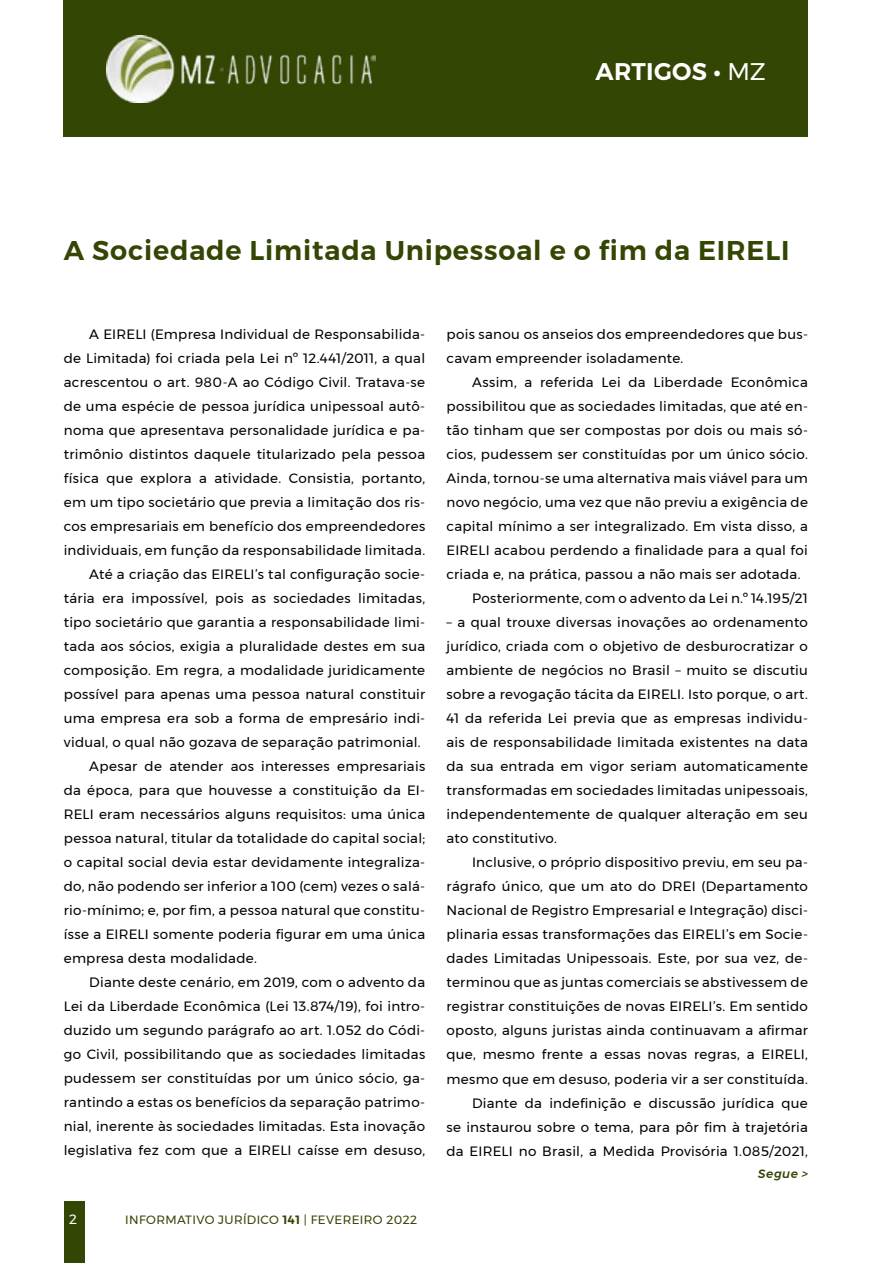
<style>
.page{position:relative;width:893px;height:1263px;background:#fff}
.page>*{position:absolute;margin:0;border:0;box-sizing:border-box;transform-origin:0 0}
.t1{font:600 27px "Montserrat";letter-spacing:.03em;color:#344603}
.t2{font:600 24px "Montserrat";letter-spacing:.01em;color:#fff}
.t3{font:13.5px/24px "Montserrat";letter-spacing:.02em;color:#000}
.t4{font:13.5px "Montserrat";color:#fff}
.t5{font:12px "Montserrat";letter-spacing:.03em;color:#344603}
.t6{font:italic 500 12px "Montserrat";letter-spacing:.04em;color:#344603}
.s1{font-weight:400}
.s2{font-weight:600}
</style>
<div class="page">
<div style="left:64px;top:1201px;width:21px;height:62px;background:#344603"></div>
<div style="left:64px;top:0;width:744px;height:136px;background:#344603"></div>
<img style="left:106px;top:36px;width:269px;height:67px">
<h2 class="t2" style="left:596px;top:53px;width:172px">ARTIGOS • <span class="s1">MZ</span></h2>
<h1 class="t1" style="left:64px;top:229px;width:727px">A Sociedade Limitada Unipessoal e o fim da EIRELI</h1>
<p class="t3" style="left:89px;top:322px;width:337px">A EIRELI (Empresa Individual de Responsabilida-</p>
<p class="t3" style="left:64px;top:346px;width:363px">de Limitada) foi criada pela Lei nº 12.441/2011, a qual</p>
<p class="t3" style="left:64px;top:370px;width:363px">acrescentou o art. 980-A ao Código Civil. Tratava-se</p>
<p class="t3" style="left:64px;top:394px;width:363px">de uma espécie de pessoa jurídica unipessoal autô-</p>
<p class="t3" style="left:64px;top:418px;width:363px">noma que apresentava personalidade jurídica e pa-</p>
<p class="t3" style="left:64px;top:442px;width:363px">trimônio distintos daquele titularizado pela pessoa</p>
<p class="t3" style="left:64px;top:466px;width:363px">física que explora a atividade. Consistia, portanto,</p>
<p class="t3" style="left:64px;top:490px;width:363px">em um tipo societário que previa a limitação dos ris-</p>
<p class="t3" style="left:64px;top:514px;width:363px">cos empresariais em benefício dos empreendedores</p>
<p class="t3" style="left:64px;top:538px;width:363px">individuais, em função da responsabilidade limitada.</p>
<p class="t3" style="left:89px;top:562px;width:337px">Até a criação das EIRELI’s tal configuração socie-</p>
<p class="t3" style="left:64px;top:586px;width:363px">tária era impossível, pois as sociedades limitadas,</p>
<p class="t3" style="left:64px;top:610px;width:363px">tipo societário que garantia a responsabilidade limi-</p>
<p class="t3" style="left:64px;top:634px;width:363px">tada aos sócios, exigia a pluralidade destes em sua</p>
<p class="t3" style="left:64px;top:658px;width:363px">composição. Em regra, a modalidade juridicamente</p>
<p class="t3" style="left:64px;top:682px;width:363px">possível para apenas uma pessoa natural constituir</p>
<p class="t3" style="left:64px;top:706px;width:363px">uma empresa era sob a forma de empresário indi-</p>
<p class="t3" style="left:64px;top:730px;width:358px">vidual, o qual não gozava de separação patrimonial.</p>
<p class="t3" style="left:89px;top:754px;width:337px">Apesar de atender aos interesses empresariais</p>
<p class="t3" style="left:64px;top:778px;width:363px">da época, para que houvesse a constituição da EI-</p>
<p class="t3" style="left:64px;top:802px;width:363px">RELI eram necessários alguns requisitos: uma única</p>
<p class="t3" style="left:64px;top:826px;width:363px">pessoa natural, titular da totalidade do capital social;</p>
<p class="t3" style="left:64px;top:850px;width:363px">o capital social devia estar devidamente integraliza-</p>
<p class="t3" style="left:64px;top:874px;width:363px">do, não podendo ser inferior a 100 (cem) vezes o salá-</p>
<p class="t3" style="left:64px;top:898px;width:363px">rio-mínimo; e, por fim, a pessoa natural que constitu-</p>
<p class="t3" style="left:64px;top:922px;width:363px">ísse a EIRELI somente poderia figurar em uma única</p>
<p class="t3" style="left:64px;top:946px;width:195px">empresa desta modalidade.</p>
<p class="t3" style="left:89px;top:970px;width:337px">Diante deste cenário, em 2019, com o advento da</p>
<p class="t3" style="left:64px;top:994px;width:363px">Lei da Liberdade Econômica (Lei 13.874/19), foi intro-</p>
<p class="t3" style="left:64px;top:1018px;width:363px">duzido um segundo parágrafo ao art. 1.052 do Códi-</p>
<p class="t3" style="left:64px;top:1042px;width:363px">go Civil, possibilitando que as sociedades limitadas</p>
<p class="t3" style="left:64px;top:1066px;width:363px">pudessem ser constituídas por um único sócio, ga-</p>
<p class="t3" style="left:64px;top:1090px;width:363px">rantindo a estas os benefícios da separação patrimo-</p>
<p class="t3" style="left:64px;top:1114px;width:363px">nial, inerente às sociedades limitadas. Esta inovação</p>
<p class="t3" style="left:64px;top:1138px;width:363px">legislativa fez com que a EIRELI caísse em desuso,</p>
<p class="t4" style="left:69px;top:1208px;width:9px">2</p>
<p class="t5" style="left:125px;top:1210px;width:293px">INFORMATIVO JURÍDICO <span class="s2">141</span> | FEVEREIRO 2022</p>
<p class="t3" style="left:446px;top:322px;width:363px">pois sanou os anseios dos empreendedores que bus&shy;cavam empreender isoladamente.</p>
<p class="t3" style="left:472px;top:370px;width:337px">Assim, a referida Lei da Liberdade Econômica</p>
<p class="t3" style="left:446px;top:394px;width:363px">possibilitou que as sociedades limitadas, que até en-</p>
<p class="t3" style="left:446px;top:418px;width:363px">tão tinham que ser compostas por dois ou mais só-</p>
<p class="t3" style="left:446px;top:442px;width:363px">cios, pudessem ser constituídas por um único sócio.</p>
<p class="t3" style="left:446px;top:466px;width:363px">Ainda, tornou-se uma alternativa mais viável para um</p>
<p class="t3" style="left:446px;top:490px;width:363px">novo negócio, uma vez que não previu a exigência de</p>
<p class="t3" style="left:446px;top:514px;width:363px">capital mínimo a ser integralizado. Em vista disso, a</p>
<p class="t3" style="left:446px;top:538px;width:363px">EIRELI acabou perdendo a finalidade para a qual foi</p>
<p class="t3" style="left:446px;top:562px;width:356px">criada e, na prática, passou a não mais ser adotada.</p>
<p class="t3" style="left:472px;top:586px;width:337px">Posteriormente, com o advento da Lei n.º 14.195/21</p>
<p class="t3" style="left:446px;top:610px;width:363px;text-align:justify">– a qual trouxe diversas inovações ao ordenamento jurídico, criada com o objetivo de desburocratizar o ambiente de negócios no Brasil – muito se discutiu sobre a revogação tácita da EIRELI. Isto porque, o art.<br>41 da referida Lei previa que as empresas individu&shy;ais de responsabilidade limitada existentes na data da sua entrada em vigor seriam automaticamente transformadas em sociedades limitadas unipessoais, independentemente de qualquer alteração em seu ato constitutivo.</p>
<p class="t3" style="left:446px;top:850px;width:363px;text-align:right">Inclusive, o próprio dispositivo previu, em seu pa&shy;rágrafo único, que um ato do DREI (Departamento Nacional de Registro Empresarial e Integração) disci&shy;plinaria essas transformações das EIRELI’s em Socie&shy;dades Limitadas Unipessoais. Este, por sua vez, de&shy;terminou que as juntas comerciais se abstivessem de registrar constituições de novas EIRELI’s. Em sentido oposto, alguns juristas ainda continuavam a afirmar que, mesmo frente a essas novas regras, a EIRELI, mesmo que em desuso, poderia vir a ser constituída.<br>Diante da indefinição e discussão jurídica que<br>se instaurou sobre o tema, para pôr fim à trajetória da EIRELI no Brasil, a Medida Provisória 1.085/2021,</p>
<p class="t6" style="left:758px;top:1164px;width:51px">Segue &gt;</p>
</div>
